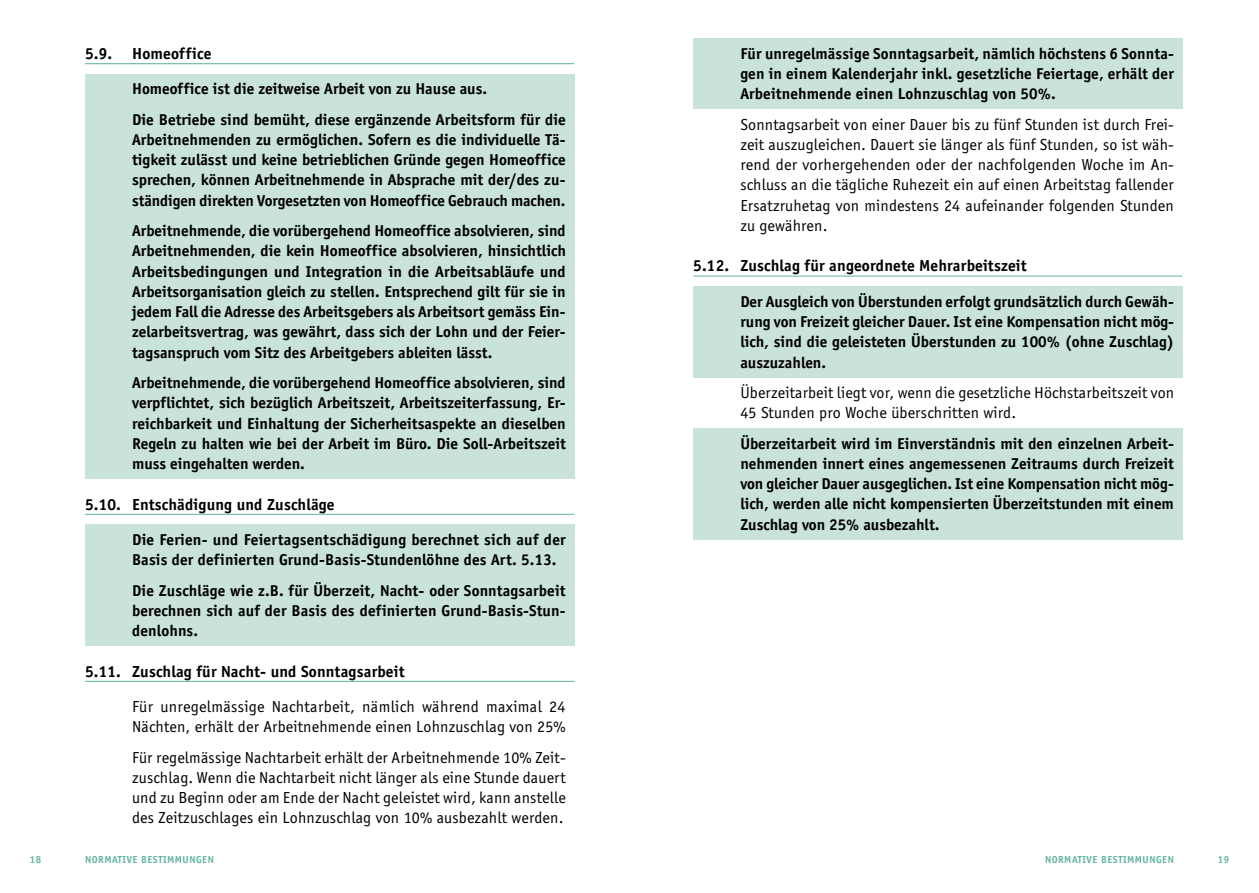
<style>
.page{position:relative;width:1259px;height:893px;background:#fff}
.page>*{position:absolute;margin:0;border:0;box-sizing:border-box;transform-origin:0 0}
.t1{font:16.5px/20.2px "Officina Sans";letter-spacing:.01em;color:#000}
.t2{font:700 16.5px "Officina Sans";letter-spacing:.01em;color:#000}
.t3{font:700 16.2px/20.2px "Officina Sans";color:#000;text-align:justify}
.t4{font:700 10.5px "Officina Sans";letter-spacing:.05em;color:#65b6a2}
</style>
<div class="page">
<hr style="left:85px;top:63px;width:489px;height:1px;background:#65b6a2">
<div style="left:85px;top:74px;width:489px;height:30px;background:#c9e2da"></div>
<div style="left:85px;top:104px;width:489px;height:112px;background:#c9e2da"></div>
<div style="left:85px;top:216px;width:489px;height:152px;background:#c9e2da"></div>
<div style="left:85px;top:368px;width:489px;height:111px;background:#c9e2da"></div>
<hr style="left:85px;top:514px;width:489px;height:1px;background:#65b6a2">
<div style="left:85px;top:525px;width:489px;height:50px;background:#c9e2da"></div>
<div style="left:85px;top:575px;width:489px;height:71px;background:#c9e2da"></div>
<hr style="left:85px;top:681px;width:489px;height:1px;background:#65b6a2">
<div style="left:693px;top:38px;width:489px;height:71px;background:#c9e2da"></div>
<hr style="left:693px;top:276px;width:489px;height:1px;background:#65b6a2">
<div style="left:693px;top:286px;width:489px;height:92px;background:#c9e2da"></div>
<div style="left:693px;top:428px;width:489px;height:112px;background:#c9e2da"></div>
<p class="t2" style="left:85px;top:43px;width:128px">5.9. Homeoffice</p>
<p class="t3" style="left:132px;top:74px;width:435px;line-height:30.3px">Homeoffice ist die zeitweise Arbeit von zu Hause aus.<br>Die Betriebe sind bemüht, diese ergänzende Arbeitsform für die</p>
<p class="t3" style="left:132px;top:129px;width:435px">Arbeitnehmenden zu ermöglichen. Sofern es die individuelle Tä&shy;tigkeit zulässt und keine betrieblichen Gründe gegen Homeoffice sprechen, können Arbeitnehmende in Absprache mit der/des zu&shy;ständigen direkten Vorgesetzten von Homeoffice Gebrauch machen.</p>
<p class="t3" style="left:132px;top:220px;width:435px">Arbeitnehmende, die vorübergehend Homeoffice absolvieren, sind Arbeitnehmenden, die kein Homeoffice absolvieren, hinsichtlich Arbeitsbedingungen und Integration in die Arbeitsabläufe und Arbeitsorganisation gleich zu stellen. Entsprechend gilt für sie in jedem Fall die Adresse des Arbeitsgebers als Arbeitsort gemäss Ein&shy;zelarbeitsvertrag, was gewährt, dass sich der Lohn und der Feier&shy;tagsanspruch vom Sitz des Arbeitgebers ableiten lässt.</p>
<p class="t3" style="left:132px;top:372px;width:435px">Arbeitnehmende, die vorübergehend Homeoffice absolvieren, sind verpflichtet, sich bezüglich Arbeitszeit, Arbeitszeiterfassung, Er&shy;reichbarkeit und Einhaltung der Sicherheitsaspekte an dieselben Regeln zu halten wie bei der Arbeit im Büro. Die Soll-Arbeitszeit muss eingehalten werden.</p>
<p class="t2" style="left:85px;top:494px;width:251px">5.10. Entschädigung und Zuschläge</p>
<p class="t3" style="left:132px;top:529px;width:435px">Die Ferien- und Feiertagsentschädigung berechnet sich auf der<br>Basis der definierten Grund-Basis-Stundenlöhne des Art. 5.13.</p>
<p class="t3" style="left:132px;top:580px;width:435px">Die Zuschläge wie z.B. für Überzeit, Nacht- oder Sonntagsarbeit berechnen sich auf der Basis des definierten Grund-Basis-Stun&shy;denlohns.</p>
<p class="t2" style="left:85px;top:661px;width:321px">5.11. Zuschlag für Nacht- und Sonntagsarbeit</p>
<p class="t1" style="left:132px;top:697px;width:435px">Für unregelmässige Nachtarbeit, nämlich während maximal 24<br>Nächten, erhält der Arbeitnehmende einen Lohnzuschlag von 25%</p>
<p class="t1" style="left:132px;top:747px;width:435px;text-align:justify">Für regelmässige Nachtarbeit erhält der Arbeitnehmende 10% Zeit&shy;zuschlag. Wenn die Nachtarbeit nicht länger als eine Stunde dauert und zu Beginn oder am Ende der Nacht geleistet wird, kann anstelle des Zeitzuschlages ein Lohnzuschlag von 10% ausbezahlt werden.</p>
<p class="t3" style="left:740px;top:43px;width:435px">Für unregelmässige Sonntagsarbeit, nämlich höchstens 6 Sonnta&shy;gen in einem Kalenderjahr inkl. gesetzliche Feiertage, erhält der Arbeitnehmende einen Lohnzuschlag von 50%.</p>
<p class="t1" style="left:740px;top:114px;width:435px;text-align:justify">Sonntagsarbeit von einer Dauer bis zu fünf Stunden ist durch Frei&shy;zeit auszugleichen. Dauert sie länger als fünf Stunden, so ist wäh&shy;rend der vorhergehenden oder der nachfolgenden Woche im An&shy;schluss an die tägliche Ruhezeit ein auf einen Arbeitstag fallender Ersatzruhetag von mindestens 24 aufeinander folgenden Stunden zu gewähren.</p>
<p class="t2" style="left:693px;top:256px;width:335px">5.12. Zuschlag für angeordnete Mehrarbeitszeit</p>
<p class="t3" style="left:740px;top:291px;width:435px">Der Ausgleich von Überstunden erfolgt grundsätzlich durch Gewäh&shy;rung von Freizeit gleicher Dauer. Ist eine Kompensation nicht mög&shy;lich, sind die geleisteten Überstunden zu 100% (ohne Zuschlag) auszuzahlen.</p>
<p class="t1" style="left:740px;top:382px;width:435px">Überzeitarbeit liegt vor, wenn die gesetzliche Höchstarbeitszeit von<br>45 Stunden pro Woche überschritten wird.</p>
<p class="t3" style="left:740px;top:433px;width:435px">Überzeitarbeit wird im Einverständnis mit den einzelnen Arbeit&shy;nehmenden innert eines angemessenen Zeitraums durch Freizeit von gleicher Dauer ausgeglichen. Ist eine Kompensation nicht mög&shy;lich, werden alle nicht kompensierten Überzeitstunden mit einem Zuschlag von 25% ausbezahlt.</p>
<p class="t4" style="left:30px;top:853px;width:13px">18</p>
<p class="t4" style="left:85px;top:853px;width:130px">NORMATIVE BESTIMMUNGEN</p>
<p class="t4" style="left:1045px;top:853px;width:130px">NORMATIVE BESTIMMUNGEN</p>
<p class="t4" style="left:1217px;top:853px;width:13px">19</p>
</div>
